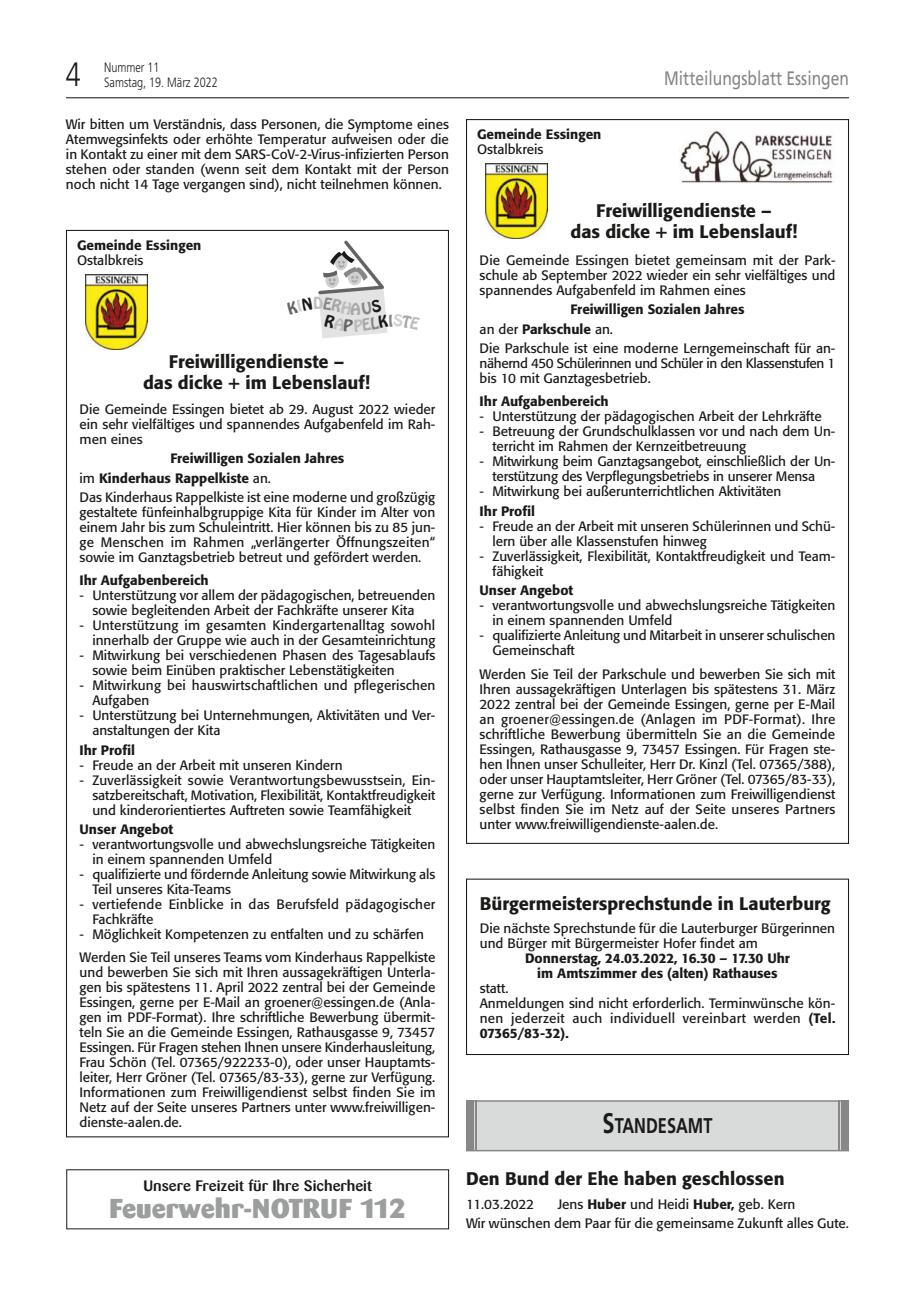
<style>
.page{position:relative;width:915px;height:1297px;background:#fff}
.page>*{position:absolute;margin:0;border:0;box-sizing:border-box;transform-origin:0 0}
.t1{font:300 33.75px "Frutiger";color:#1a1a18;scale:.8 1}
.t2{font:800 27px "Barmeno";color:#9c9d9d;scale:1.1 1}
.t3{font:700 21.3px "Frutiger";color:#1a1a18;scale:.77 1}
.t4{font:19.5px "Frutiger";color:#868786;scale:.8 1}
.t5{font:500 18px/21px "Formata";color:#1a1a18;text-align:center}
.t6{font:500 15px "Barmeno";color:#1a1a18;scale:1.1 1}
.t7{font:13.5px/15px "Formata";color:#1a1a18}
.t8{font:500 13.5px/15px "Formata";color:#1a1a18;text-align:center}
.t9{font:13.5px/15px "Formata";letter-spacing:-.025em;color:#1a1a18}
.t10{font:300 13.5px "Frutiger";color:#1a1a18;scale:.8 1}
.s1{font-weight:500}
.s2{font-size:28.35px}
</style>
<div class="page">
<hr style="left:66px;top:97px;width:782px;height:1px;background:#1a1a18">
<img style="left:86px;top:274px;width:62px;height:75px">
<img style="left:485px;top:163px;width:62px;height:75px">
<img style="left:679px;top:130px;width:155px;height:54px">
<div style="left:466px;top:879px;width:382px;height:176px;border:1px solid #1a1a18"></div>
<div style="left:467px;top:1102px;width:380px;height:48px;background:#d9dada"></div>
<div style="left:466px;top:1100px;width:382px;height:51px;border:2px solid #868786"></div>
<div style="left:841px;top:1100px;width:7px;height:51px;background:#868786"></div>
<hr style="left:837px;top:1100px;width:2px;height:51px;background:#868786">
<div style="left:466px;top:1100px;width:7px;height:51px;background:#868786"></div>
<hr style="left:475px;top:1100px;width:1px;height:51px;background:#868786">
<svg style="left:318px;top:240px;width:69px;height:98px"></svg>
<h1 class="t1" style="left:66px;top:55px;width:20px">4</h1>
<p class="t10" style="left:104px;top:60px;width:71px">Nummer 11</p>
<p class="t10" style="left:104px;top:75px;width:143px">Samstag, 19. März 2022</p>
<h3 class="t4" style="left:664px;top:67px;width:232px">Mitteilungsblatt Essingen</h3>
<p class="t7" style="left:66px;top:116px;width:384px;text-align:justify">Wir bitten um Verständnis, dass Personen, die Symptome eines Atemwegsinfekts oder erhöhte Temperatur aufweisen oder die in Kontakt zu einer mit dem SARS-CoV-2-Virus-infizierten Person stehen oder standen (wenn seit dem Kontakt mit der Person noch nicht 14 Tage vergangen sind), nicht teilnehmen können.</p>
<p class="t8" style="left:477px;top:127px;width:126px">Gemeinde Essingen</p>
<p class="t7" style="left:477px;top:142px;width:68px">Ostalbkreis</p>
<p class="t8" style="left:77px;top:238px;width:126px">Gemeinde Essingen</p>
<p class="t7" style="left:77px;top:253px;width:68px">Ostalbkreis</p>
<h3 class="t5" style="left:143px;top:351px;width:228px">Freiwilligendienste –<br>das dicke + im Lebenslauf!</h3>
<p class="t7" style="left:80px;top:402px;width:357px;text-align:justify">Die Gemeinde Essingen bietet ab 29. August 2022 wieder ein sehr vielfältiges und spannendes Aufgabenfeld im Rah&shy;men eines</p>
<p class="t7" style="left:80px;top:449px;width:357px;line-height:19.2px;text-indent:91px"><span class="s1">Freiwilligen Sozialen Jahres<br></span>im <span class="s1">Kinderhaus Rappelkiste</span> an.<br>Das Kinderhaus Rappelkiste ist eine moderne und großzügig</p>
<p class="t7" style="left:80px;top:505px;width:357px;text-align:justify">gestaltete fünfeinhalbgruppige Kita für Kinder im Alter von einem Jahr bis zum Schuleintritt. Hier können bis zu 85 jun&shy;ge Menschen im Rahmen „verlängerter Öffnungszeiten“ sowie im Ganztagsbetrieb betreut und gefördert werden.</p>
<p class="t8" style="left:80px;top:573px;width:131px">Ihr Aufgabenbereich</p>
<p class="t7" style="left:92px;top:588px;width:344px;text-indent:-13px">- Unterstützung vor allem der pädagogischen, betreuenden sowie begleitenden Arbeit der Fachkräfte unserer Kita</p>
<p class="t7" style="left:80px;top:618px;width:357px;text-align:right">- Unterstützung im gesamten Kindergartenalltag sowohl innerhalb der Gruppe wie auch in der Gesamteinrichtung</p>
<p class="t7" style="left:92px;top:648px;width:344px;text-indent:-13px">- Mitwirkung bei verschiedenen Phasen des Tagesablaufs sowie beim Einüben praktischer Lebenstätigkeiten</p>
<p class="t7" style="left:92px;top:678px;width:344px;text-indent:-13px">- Mitwirkung bei hauswirtschaftlichen und pflegerischen<br>Aufgaben</p>
<p class="t7" style="left:92px;top:708px;width:344px;text-indent:-13px">- Unterstützung bei Unternehmungen, Aktivitäten und Ver&shy;anstaltungen der Kita</p>
<p class="t8" style="left:80px;top:742px;width:57px">Ihr Profil</p>
<p class="t7" style="left:80px;top:757px;width:264px">- Freude an der Arbeit mit unseren Kindern</p>
<p class="t7" style="left:92px;top:772px;width:344px;text-align:justify;text-indent:-13px">- Zuverlässigkeit sowie Verantwortungsbewusstsein, Ein&shy;satzbereitschaft, Motivation, Flexibilität, Kontaktfreudigkeit und kinderorientiertes Auftreten sowie Teamfähigkeit</p>
<p class="t8" style="left:80px;top:821px;width:95px">Unser Angebot</p>
<p class="t7" style="left:92px;top:837px;width:344px;text-indent:-13px">- verantwortungsvolle und abwechslungsreiche Tätigkeiten in einem spannenden Umfeld</p>
<p class="t7" style="left:92px;top:867px;width:344px;text-indent:-13px">- qualifizierte und fördernde Anleitung sowie Mitwirkung als<br>Teil unseres Kita-Teams</p>
<p class="t7" style="left:92px;top:897px;width:344px;text-indent:-13px">- vertiefende Einblicke in das Berufsfeld pädagogischer<br>Fachkräfte</p>
<p class="t7" style="left:80px;top:922px;width:357px;line-height:23.5px">- Möglichkeit Kompetenzen zu entfalten und zu schärfen<br>Werden Sie Teil unseres Teams vom Kinderhaus Rappelkiste</p>
<p class="t7" style="left:80px;top:965px;width:357px;text-align:justify">und bewerben Sie sich mit Ihren aussagekräftigen Unterla&shy;gen bis spätestens 11. April 2022 zentral bei der Gemeinde Essingen, gerne per E-Mail an groener@essingen.de (Anla&shy;gen im PDF-Format). Ihre schriftliche Bewerbung übermit&shy;teln Sie an die Gemeinde Essingen, Rathausgasse 9, 73457<br>Essingen. Für Fragen stehen Ihnen unsere Kinderhausleitung, Frau Schön (Tel. 07365/922233-0), oder unser Hauptamts&shy;leiter, Herr Gröner (Tel. 07365/83-33), gerne zur Verfügung.<br>Informationen zum Freiwilligendienst selbst finden Sie im Netz auf der Seite unseres Partners unter www.freiwilligen&shy;dienste-aalen.de.</p>
<p class="t6" style="left:143px;top:1177px;width:209px">Unsere Freizeit für Ihre Sicherheit</p>
<h2 class="t2" style="left:110px;top:1192px;width:270px">Feuerwehr-NOTRUF 112</h2>
<h3 class="t5" style="left:570px;top:200px;width:228px">Freiwilligendienste –<br>das dicke + im Lebenslauf!</h3>
<p class="t7" style="left:479px;top:253px;width:357px;text-align:justify">Die Gemeinde Essingen bietet gemeinsam mit der Park&shy;schule ab September 2022 wieder ein sehr vielfältiges und spannendes Aufgabenfeld im Rahmen eines</p>
<p class="t7" style="left:479px;top:300px;width:357px;line-height:19.2px;text-indent:91px"><span class="s1">Freiwilligen Sozialen Jahres<br></span>an der <span class="s1">Parkschule</span> an.<br>Die Parkschule ist eine moderne Lerngemeinschaft für an-</p>
<p class="t9" style="left:479px;top:356px;width:357px">nähernd 450 Schülerinnen und Schüler in den Klassenstufen 1 bis 10 mit Ganztagesbetrieb.</p>
<p class="t8" style="left:479px;top:394px;width:131px">Ihr Aufgabenbereich</p>
<p class="t7" style="left:479px;top:409px;width:343px">- Unterstützung der pädagogischen Arbeit der Lehrkräfte</p>
<p class="t7" style="left:492px;top:424px;width:344px;text-indent:-13px">- Betreuung der Grundschulklassen vor und nach dem Un&shy;terricht im Rahmen der Kernzeitbetreuung</p>
<p class="t7" style="left:479px;top:454px;width:357px;text-align:center">- Mitwirkung beim Ganztagsangebot, einschließlich der Un&shy;terstützung des Verpflegungsbetriebs in unserer Mensa</p>
<p class="t7" style="left:479px;top:484px;width:303px">- Mitwirkung bei außerunterrichtlichen Aktivitäten</p>
<p class="t8" style="left:479px;top:503px;width:57px">Ihr Profil</p>
<p class="t7" style="left:492px;top:518px;width:344px;text-indent:-13px">- Freude an der Arbeit mit unseren Schülerinnen und Schü&shy;lern über alle Klassenstufen hinweg</p>
<p class="t7" style="left:492px;top:548px;width:344px;text-indent:-13px">- Zuverlässigkeit, Flexibilität, Kontaktfreudigkeit und Team&shy;fähigkeit</p>
<p class="t8" style="left:479px;top:583px;width:95px">Unser Angebot</p>
<p class="t7" style="left:492px;top:598px;width:344px;text-indent:-13px">- verantwortungsvolle und abwechslungsreiche Tätigkeiten in einem spannenden Umfeld</p>
<p class="t7" style="left:492px;top:628px;width:344px;text-indent:-13px">- qualifizierte Anleitung und Mitarbeit in unserer schulischen<br>Gemeinschaft</p>
<p class="t7" style="left:479px;top:666px;width:357px;text-align:justify">Werden Sie Teil der Parkschule und bewerben Sie sich mit Ihren aussagekräftigen Unterlagen bis spätestens 31. März 2022 zentral bei der Gemeinde Essingen, gerne per E-Mail an groener@essingen.de (Anlagen im PDF-Format). Ihre schriftliche Bewerbung übermitteln Sie an die Gemeinde Essingen, Rathausgasse 9, 73457 Essingen. Für Fragen ste&shy;hen Ihnen unser Schulleiter, Herr Dr. Kinzl (Tel. 07365/388), oder unser Hauptamtsleiter, Herr Gröner (Tel. 07365/83-33), gerne zur Verfügung. Informationen zum Freiwilligendienst selbst finden Sie im Netz auf der Seite unseres Partners unter www.freiwilligendienste-aalen.de.</p>
<h3 class="t5" style="left:479px;top:893px;width:352px">Bürgermeistersprechstunde in Lauterburg</h3>
<p class="t7" style="left:479px;top:921px;width:357px">Die nächste Sprechstunde für die Lauterburger Bürgerinnen und Bürger mit Bürgermeister Hofer findet am</p>
<p class="t8" style="left:525px;top:951px;width:266px">Donnerstag, 24.03.2022, 16.30 – 17.30 Uhr im Amtszimmer des (alten) Rathauses</p>
<p class="t7" style="left:479px;top:981px;width:357px">statt.<br>Anmeldungen sind nicht erforderlich. Terminwünsche kön&shy;nen jederzeit auch individuell vereinbart werden <span class="s1">(Tel.<br>07365/83-32).</span></p>
<h3 class="t3" style="left:602px;top:1113px;width:144px"><span class="s2">S</span>TANDESAMT</h3>
<h3 class="t5" style="left:466px;top:1168px;width:320px">Den Bund der Ehe haben geschlossen</h3>
<p class="t7" style="left:466px;top:1196px;width:70px">11.03.2022</p>
<p class="t7" style="left:466px;top:1194px;width:384px;line-height:19.2px;text-indent:92px">Jens <span class="s1">Huber</span> und Heidi <span class="s1">Huber,</span> geb. Kern<br>Wir wünschen dem Paar für die gemeinsame Zukunft alles Gute.</p>
</div>
